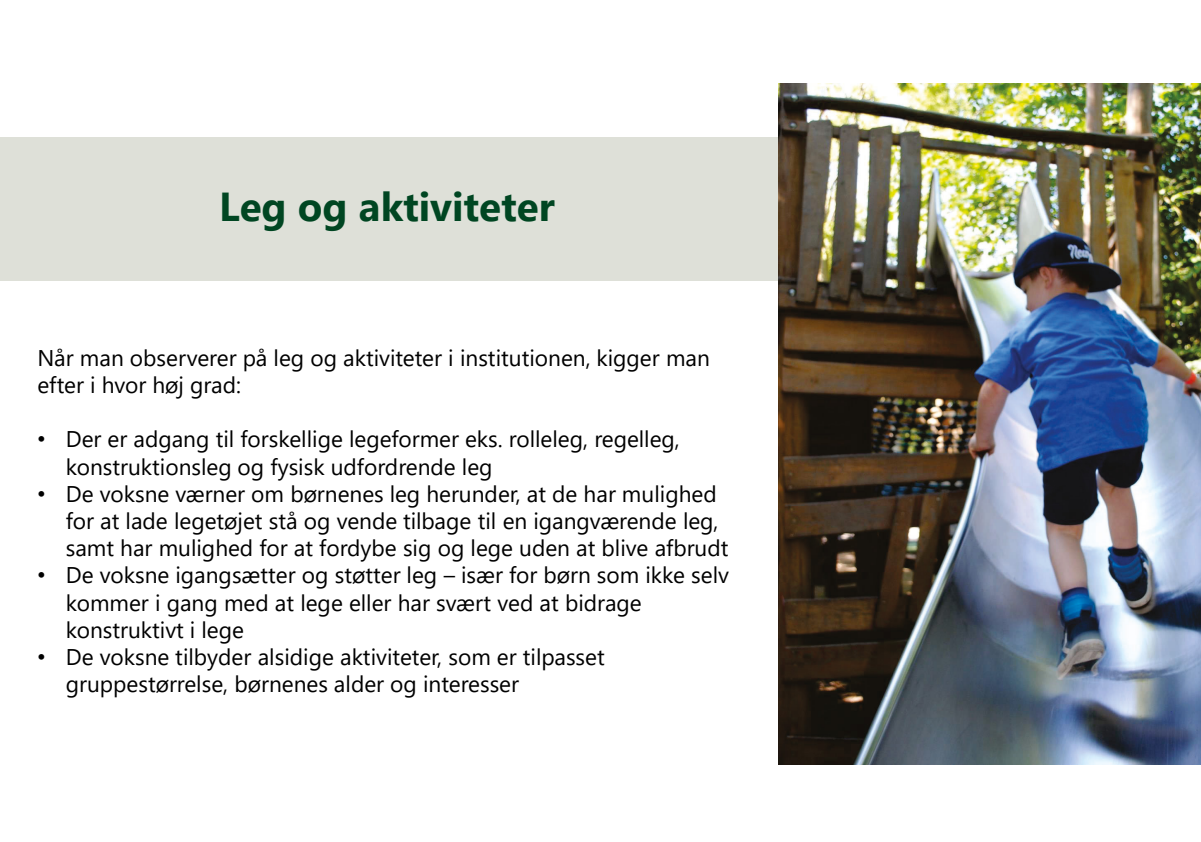
<style>
.page{position:relative;width:1201px;height:842px;background:#fff}
.page>*{position:absolute;margin:0;border:0;box-sizing:border-box;transform-origin:0 0}
.t1{font:700 40.38px "Segoe UI";color:#004622}
.t2{font:22.75px "Segoe UI";color:#000}
.t3{font:22.62px/27.2px "Segoe UI";color:#000}
.Brødtekst_sider{font:15px "Myriad Pro";color:#000}
.s1{font-family:"Arial"}
</style>
<div class="page">
<div style="left:0;top:137px;width:778px;height:143px;background:#dee0d8"></div>
<img style="left:778px;top:83px;width:422px;height:681px">
<h1 class="t1" style="left:219px;top:169px;width:337px">Leg og aktiviteter</h1>
<p class="Brødtekst_sider" style="left:114px;top:344px;width:624px">• De voksne værner om børnenes leg herunder, at de har mulighed for at lade legetøjet stå og vende</p>
<p class="t3" style="left:37px;top:342px;width:674px">Når man observerer på leg og aktiviteter i institutionen, kigger man efter i hvor høj grad:</p>
<p class="t3" style="left:66px;top:423px;width:615px;text-indent:-28px"><span class="s1">•</span> Der er adgang til forskellige legeformer eks. rolleleg, regelleg, konstruktionsleg og fysisk udfordrende leg</p>
<p class="t3" style="left:37px;top:478px;width:680px"><span class="s1">•</span> De voksne værner om børnenes leg herunder, at de har mulighed</p>
<p class="t2" style="left:66px;top:499px;width:654px">for at lade legetøjet stå og vende tilbage til en igangværende leg,</p>
<p class="t3" style="left:66px;top:532px;width:664px">samt har mulighed for at fordybe sig og lege uden at blive afbrudt</p>
<p class="t3" style="left:66px;top:559px;width:664px;text-indent:-28px"><span class="s1">•</span> De voksne igangsætter og støtter leg – især for børn som ikke selv kommer i gang med at lege eller har svært ved at bidrage konstruktivt i lege</p>
<p class="t3" style="left:66px;top:641px;width:540px;text-indent:-28px"><span class="s1">•</span> De voksne tilbyder alsidige aktiviteter, som er tilpasset gruppestørrelse, børnenes alder og interesser</p>
</div>
